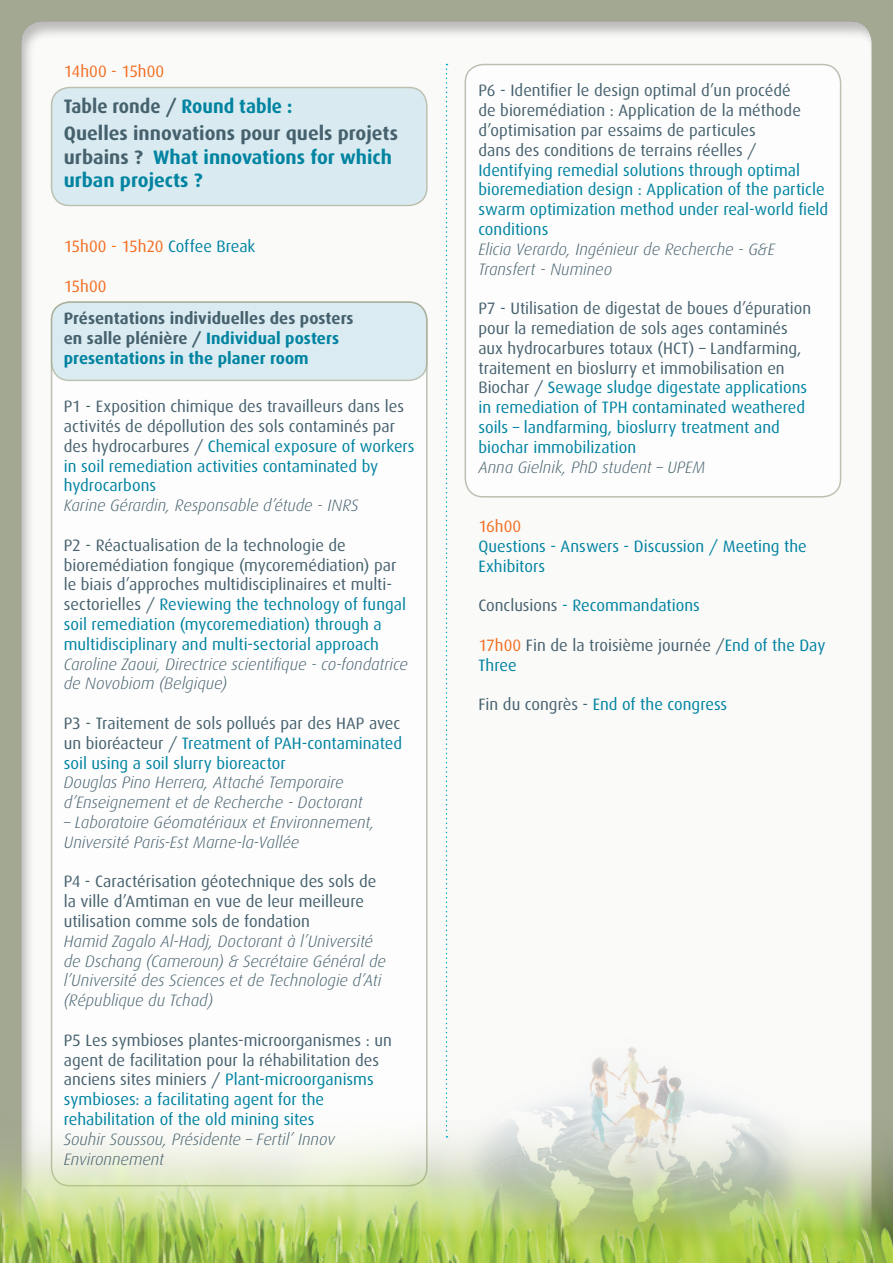
<style>
.page{position:relative;width:893px;height:1263px;background:#a2a891}
.page>*{position:absolute;margin:0;border:0;box-sizing:border-box;transform-origin:0 0}
.t1{font:700 19.5px/27.6px "Dax";color:#46616e;scale:.95 1}
.t2{font:700 19.5px/23.4px "Dax";color:#0083a1}
.t3{font:16.5px/19.8px "Dax";color:#46616e}
.t4{font:italic 300 16.5px/19.8px "Dax";color:#46616e}
.t5{font:16.5px/19.8px "Dax";color:#0083a1}
.t6{font:700 16.5px/19.8px "Dax";letter-spacing:.005em;color:#46616e}
.t7{font:16.5px "Dax";letter-spacing:-.005em;color:#f36e21}
.s1{color:#0083a1}
.s2{color:#46616e}
.s3{color:#f36e21}
</style>
<div class="page">
<div style="left:20px;top:21px;width:852px;height:1221px;background:#231f20;opacity:.3"></div>
<div style="left:52px;top:302px;width:375px;height:884px;background:#fff;border-radius:18px"></div>
<div style="left:465px;top:65px;width:376px;height:432px;background:#fff;border-radius:18px"></div>
<div style="left:465px;top:64px;width:376px;height:433px;border:2px solid #a2a891;border-radius:18px"></div>
<img style="left:0;top:1106px;width:893px;height:157px">
<div style="left:52px;top:302px;width:375px;height:78px;background:#daecf1;border-radius:18px"></div>
<div style="left:51px;top:301px;width:377px;height:80px;border:2px solid #a2a891;border-radius:18px"></div>
<div style="left:52px;top:87px;width:375px;height:118px;background:#d9ebf0;border-radius:18px"></div>
<div style="left:51px;top:87px;width:377px;height:119px;border:2px solid #a2a891;border-radius:18px"></div>
<svg style="left:446px;top:64px;width:1px;height:958px"></svg>
<img style="left:432px;top:1022px;width:408px;height:241px">
<p class="t7" style="left:64px;top:62px;width:102px">14h00 - 15h00</p>
<p class="t1" style="left:64px;top:92px;width:353px">Table ronde / <span class="s1">Round table :<br></span>Quelles innovations pour quels projets</p>
<p class="t2" style="left:64px;top:145px;width:330px"><span class="s2">urbains ?</span> What innovations for which urban projects ?</p>
<p class="t7" style="left:64px;top:237px;width:193px">15h00 - 15h20 <span class="s1">Coffee Break</span></p>
<p class="t7" style="left:64px;top:277px;width:44px">15h00</p>
<p class="t6" style="left:64px;top:309px;width:291px">Présentations individuelles des posters en salle plénière / <span class="s1">Individual posters presentations in the planer room</span></p>
<p class="t3" style="left:64px;top:397px;width:352px">P1 - Exposition chimique des travailleurs dans les activités de dépollution des sols contaminés par des hydrocarbures / <span class="s1">Chemical exposure of workers in soil remediation activities contaminated by hydrocarbons</span></p>
<p class="t4" style="left:64px;top:496px;width:296px">Karine Gérardin, Responsable d’étude - INRS</p>
<p class="t3" style="left:64px;top:535px;width:344px">P2 - Réactualisation de la technologie de bioremédiation fongique (mycoremédiation) par le biais d’approches multidisciplinaires et multi&shy;sectorielles / <span class="s1">Reviewing the technology of fungal soil remediation (mycoremediation) through a multidisciplinary and multi-sectorial approach</span></p>
<p class="t4" style="left:64px;top:654px;width:346px">Caroline Zaoui, Directrice scientifique - co-fondatrice de Novobiom (Belgique)</p>
<p class="t5" style="left:64px;top:713px;width:340px;text-align:justify"><span class="s2">P3 - Traitement de sols pollués par des HAP avec un bioréacteur /</span> Treatment of PAH-contaminated soil using a soil slurry bioreactor</p>
<p class="t4" style="left:64px;top:773px;width:300px">Douglas Pino Herrera, Attaché Temporaire d’Enseignement et de Recherche - Doctorant</p>
<p class="t4" style="left:64px;top:813px;width:312px">– Laboratoire Géomatériaux et Environnement,<br>Université Paris-Est Marne-la-Vallée</p>
<p class="t3" style="left:64px;top:872px;width:314px">P4 - Caractérisation géotechnique des sols de la ville d’Amtiman en vue de leur meilleure utilisation comme sols de fondation</p>
<p class="t4" style="left:64px;top:931px;width:324px">Hamid Zagalo Al-Hadj, Doctorant à l’Université de Dschang (Cameroun) &amp; Secrétaire Général de l’Université des Sciences et de Technologie d’Ati (République du Tchad)</p>
<p class="t3" style="left:64px;top:1030px;width:330px">P5 Les symbioses plantes-microorganismes : un agent de facilitation pour la réhabilitation des anciens sites miniers / <span class="s1">Plant-microorganisms symbioses: a facilitating agent for the rehabilitation of the old mining sites</span></p>
<p class="t4" style="left:64px;top:1129px;width:273px">Souhir Soussou, Présidente – Fertil’ Innov<br>Environnement</p>
<p class="t3" style="left:478px;top:81px;width:324px">P6 - Identifier le design optimal d’un procédé de bioremédiation : Application de la méthode d’optimisation par essaims de particules<br>dans des conditions de terrains réelles /</p>
<p class="t5" style="left:478px;top:160px;width:351px">Identifying remedial solutions through optimal bioremediation design : Application of the particle swarm optimization method under real-world field conditions</p>
<p class="t4" style="left:478px;top:239px;width:298px">Elicia Verardo, Ingénieur de Recherche - G&amp;E<br>Transfert - Numineo</p>
<p class="t3" style="left:478px;top:299px;width:334px">P7 - Utilisation de digestat de boues d’épuration pour la remediation de sols ages contaminés aux hydrocarbures totaux (HCT) – Landfarming, traitement en bioslurry et immobilisation en Biochar / <span class="s1">Sewage sludge digestate applications in remediation of TPH contaminated weathered soils – landfarming, bioslurry treatment and biochar immobilization</span></p>
<p class="t4" style="left:478px;top:457px;width:228px">Anna Gielnik, PhD student – UPEM</p>
<p class="t7" style="left:478px;top:517px;width:44px">16h00</p>
<p class="t5" style="left:478px;top:536px;width:330px">Questions - Answers - Discussion / Meeting the<br>Exhibitors</p>
<p class="t5" style="left:478px;top:596px;width:223px"><span class="s2">Conclusions</span> - Recommandations</p>
<p class="t3" style="left:478px;top:635px;width:348px"><span class="s3">17h00</span> Fin de la troisième journée /<span class="s1">End of the Day<br>Three</span></p>
<p class="t5" style="left:478px;top:695px;width:250px"><span class="s2">Fin du congrès -</span> End of the congress</p>
</div>
